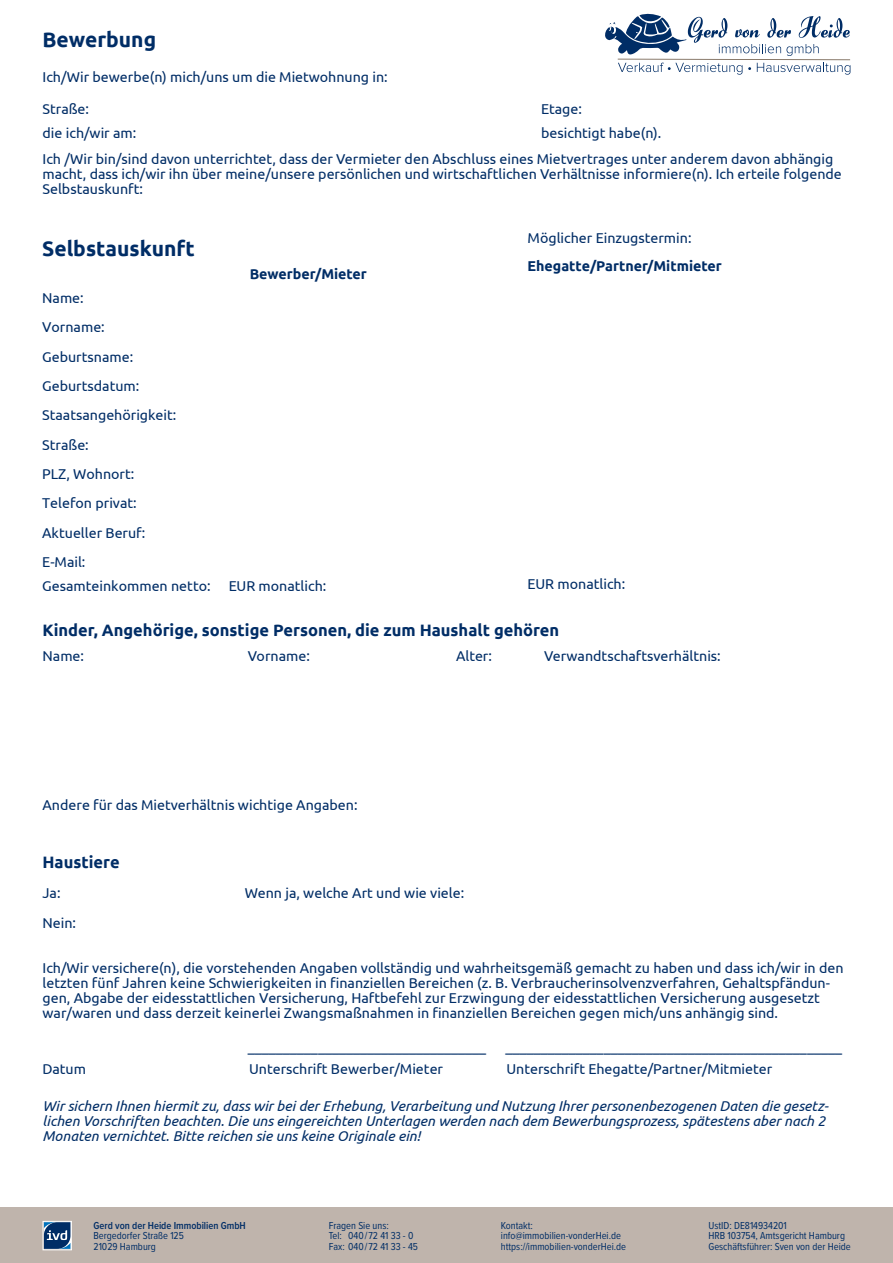
<style>
.page{position:relative;width:893px;height:1263px;background:#fff}
.page>*{position:absolute;margin:0;border:0;box-sizing:border-box;transform-origin:0 0}
.t1{font:700 21px "Ubuntu";color:#002d66}
.t2{font:700 16.5px "Ubuntu";color:#002d66}
.t3{font:14.25px/29.4px "Ubuntu";color:#002d66}
.t4{font:italic 14.25px/15px "Ubuntu";color:#002d66}
.t5{font:700 14.25px "Ubuntu";color:#002d66}
.t6{font:10.5px/10.5px "Proxima Nova Cond";color:#002d66}
.t7{font:600 10.5px "Proxima Nova Cond";color:#002d66}
</style>
<div class="page">
<div style="left:0;top:1208px;width:893px;height:55px;background:#bfb4ac"></div>
<svg style="left:45px;top:1223px;width:25px;height:25px"></svg>
<div style="left:43px;top:1221px;width:29px;height:29px;border:1px solid #fff"></div>
<svg style="left:605px;top:14px;width:245px;height:61px"></svg>
<h1 class="t1" style="left:43px;top:27px;width:115px">Bewerbung</h1>
<p class="t3" style="left:43px;top:62px;width:347px">Ich/Wir bewerbe(n) mich/uns um die Mietwohnung in:</p>
<p class="t3" style="left:43px;top:94px;width:48px">Straße:</p>
<p class="t3" style="left:541px;top:94px;width:42px">Etage:</p>
<p class="t3" style="left:43px;top:118px;width:95px">die ich/wir am:</p>
<p class="t3" style="left:541px;top:118px;width:122px">besichtigt habe(n).</p>
<p class="t3" style="left:43px;top:151px;width:801px;line-height:15px">Ich /Wir bin/sind davon unterrichtet, dass der Vermieter den Abschluss eines Mietvertrages unter anderem davon abhängig macht, dass ich/wir ihn über meine/unsere persönlichen und wirtschaftlichen Verhältnisse informiere(n). Ich erteile folgende<br>Selbstauskunft:</p>
<p class="t3" style="left:528px;top:223px;width:165px">Möglicher Einzugstermin:</p>
<h1 class="t1" style="left:42px;top:236px;width:154px">Selbstauskunft</h1>
<p class="t3" style="left:42px;top:283px;width:136px">Name:<br>Vorname:<br>Geburtsname:<br>Geburtsdatum:<br>Staatsangehörigkeit:<br>Straße:<br>PLZ, Wohnort:<br>Telefon privat:<br>Aktueller Beruf:<br>E-Mail:</p>
<p class="t3" style="left:42px;top:570px;width:170px">Gesamteinkommen netto:</p>
<p class="t3" style="left:528px;top:569px;width:99px">EUR monatlich:</p>
<p class="t2" style="left:43px;top:620px;width:518px">Kinder, Angehörige, sonstige Personen, die zum Haushalt gehören</p>
<p class="t5" style="left:528px;top:257px;width:196px">Ehegatte/Partner/Mitmieter</p>
<p class="t5" style="left:250px;top:265px;width:119px">Bewerber/Mieter</p>
<p class="t3" style="left:229px;top:570px;width:99px">EUR monatlich:</p>
<p class="t3" style="left:43px;top:640px;width:43px">Name:</p>
<p class="t3" style="left:248px;top:640px;width:63px">Vorname:</p>
<p class="t3" style="left:456px;top:640px;width:37px">Alter:</p>
<p class="t3" style="left:544px;top:640px;width:178px">Verwandtschaftsverhältnis:</p>
<p class="t3" style="left:43px;top:790px;width:317px">Andere für das Mietverhältnis wichtige Angaben:</p>
<p class="t2" style="left:43px;top:852px;width:79px">Haustiere</p>
<p class="t3" style="left:43px;top:877px;width:35px;line-height:30px">Ja:<br>Nein:</p>
<p class="t3" style="left:43px;top:960px;width:803px;line-height:15px">Ich/Wir versichere(n), die vorstehenden Angaben vollständig und wahrheitsgemäß gemacht zu haben und dass ich/wir in den letzten fünf Jahren keine Schwierigkeiten in finanziellen Bereichen (z. B. Verbraucherinsolvenzverfahren, Gehaltspfändun&shy;gen, Abgabe der eidesstattlichen Versicherung, Haftbefehl zur Erzwingung der eidesstattlichen Versicherung ausgesetzt war/waren und dass derzeit keinerlei Zwangsmaßnahmen in finanziellen Bereichen gegen mich/uns anhängig sind.</p>
<p class="t3" style="left:245px;top:878px;width:221px">Wenn ja, welche Art und wie viele:</p>
<p class="t3" style="left:43px;top:1053px;width:45px">Datum</p>
<p class="t3" style="left:248px;top:1032px;width:240px">__________________________________</p>
<p class="t3" style="left:505px;top:1032px;width:338px">________________________________________________</p>
<p class="t3" style="left:249px;top:1053px;width:196px">Unterschrift Bewerber/Mieter</p>
<p class="t3" style="left:506px;top:1053px;width:267px">Unterschrift Ehegatte/Partner/Mitmieter</p>
<p class="t4" style="left:43px;top:1098px;width:788px">Wir sichern Ihnen hiermit zu, dass wir bei der Erhebung, Verarbeitung und Nutzung Ihrer personenbezogenen Daten die gesetz&shy;lichen Vorschriften beachten. Die uns eingereichten Unterlagen werden nach dem Bewerbungsprozess, spätestens aber nach 2<br>Monaten vernichtet. Bitte reichen sie uns keine Originale ein!</p>
<p class="t7" style="left:94px;top:1217px;width:154px">Gerd von der Heide Immobilien GmbH</p>
<p class="t6" style="left:94px;top:1230px;width:92px">Bergedorfer Straße 125<br>21029 Hamburg</p>
<p class="t6" style="left:329px;top:1219px;width:91px">Fragen Sie uns:<br>Tel: 040/72 41 33 - 0<br>Fax: 040/72 41 33 - 45</p>
<p class="t6" style="left:501px;top:1219px;width:127px">Kontakt: info@immobilien-vonderHei.de https://immobilien-vonderHei.de</p>
<p class="t6" style="left:708px;top:1219px;width:144px">UstID: DE814934201<br>HRB 103754, Amtsgericht Hamburg<br>Geschäftsführer: Sven von der Heide</p>
</div>
